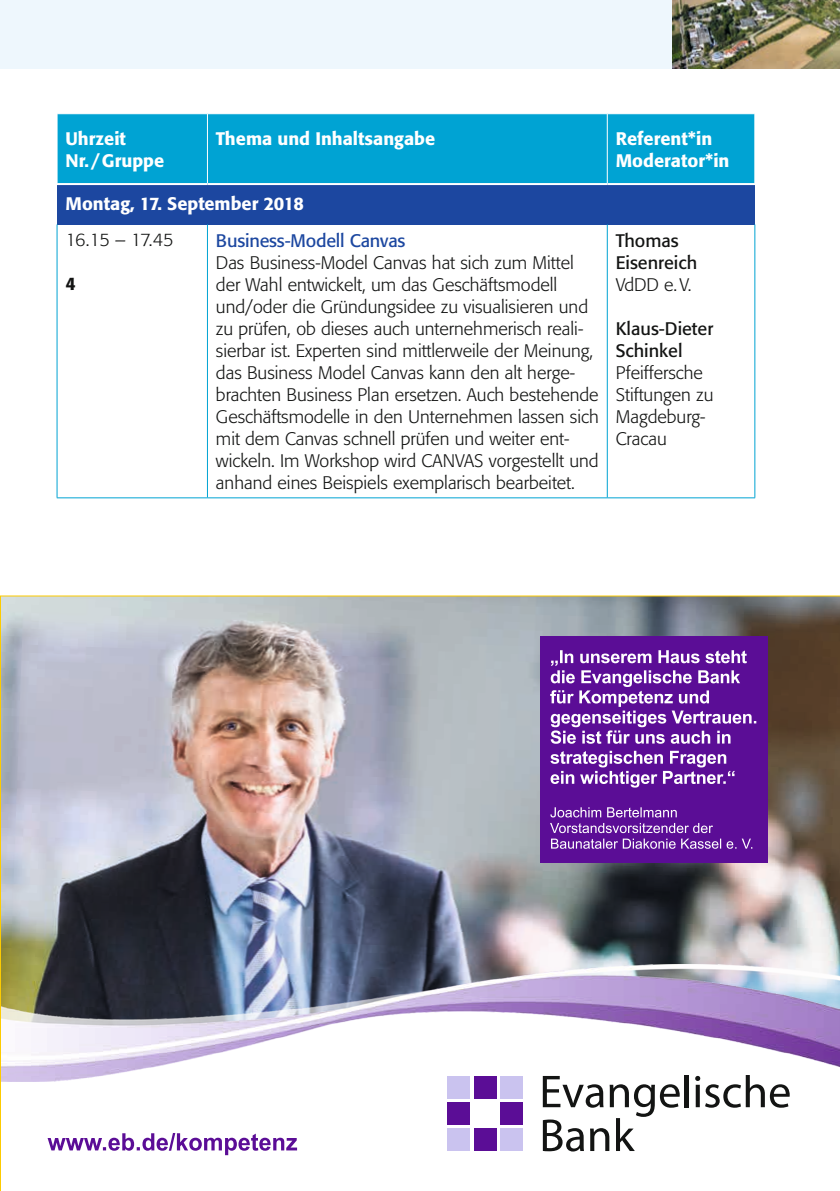
<style>
.page{position:relative;width:840px;height:1191px;background:#fff}
.page>*{position:absolute;margin:0;border:0;box-sizing:border-box;transform-origin:0 0}
.t1{font:300 18px/22px "Formata";color:#131413}
.t2{font:500 18px/22px "Formata";color:#fff}
.t3{font:18px/22px "Formata";color:#131413}
.t4{font:18px "Formata";letter-spacing:-.01em;color:#1c47a0}
.t5{font:500 18px "Formata";color:#131413}
</style>
<div class="page">
<div style="left:0;top:0;width:839px;height:68px;background:#eef7fd"></div>
<img style="left:672px;top:0;width:167px;height:68px">
<div style="left:58px;top:114px;width:696px;height:69px;background:#00a3d3"></div>
<div style="left:57px;top:184px;width:697px;height:40px;background:#1c47a0"></div>
<hr style="left:207px;top:224px;width:1px;height:273px;background:#00a3d3">
<hr style="left:606px;top:224px;width:1px;height:273px;background:#00a3d3">
<hr style="left:207px;top:114px;width:1px;height:69px;background:#fff">
<hr style="left:606px;top:114px;width:1px;height:69px;background:#fff">
<hr style="left:57px;top:183px;width:150px;height:2px;background:#fff">
<hr style="left:207px;top:183px;width:400px;height:2px;background:#fff">
<hr style="left:607px;top:183px;width:147px;height:2px;background:#fff">
<hr style="left:57px;top:224px;width:1px;height:273px;background:#00a3d3">
<hr style="left:754px;top:224px;width:1px;height:273px;background:#00a3d3">
<hr style="left:57px;top:497px;width:150px;height:1px;background:#00a3d3">
<hr style="left:207px;top:497px;width:400px;height:1px;background:#00a3d3">
<hr style="left:607px;top:497px;width:147px;height:1px;background:#00a3d3">
<img style="left:0;top:595px;width:839px;height:596px">
<p class="t2" style="left:65px;top:128px;width:100px">Uhrzeit<br>Nr. /Gruppe</p>
<p class="t2" style="left:216px;top:128px;width:220px">Thema und Inhaltsangabe</p>
<p class="t2" style="left:615px;top:128px;width:115px">Referent*in<br>Moderator*in</p>
<p class="t2" style="left:65px;top:193px;width:240px">Montag, 17. September 2018</p>
<p class="t1" style="left:65px;top:229px;width:110px">16.15 – 17.45</p>
<p class="t5" style="left:65px;top:273px;width:12px">4</p>
<p class="t3" style="left:615px;top:230px;width:83px">Thomas<br>Eisenreich</p>
<p class="t1" style="left:615px;top:274px;width:77px">VdDD e.V.</p>
<p class="t3" style="left:615px;top:318px;width:99px">Klaus-Dieter<br>Schinkel</p>
<p class="t1" style="left:615px;top:362px;width:99px">Pfeiffersche<br>Stiftungen zu<br>Magdeburg-<br>Cracau</p>
<p class="t4" style="left:216px;top:230px;width:191px">Business-Modell Canvas</p>
<p class="t1" style="left:216px;top:252px;width:384px">Das Business-Model Canvas hat sich zum Mittel der Wahl entwickelt, um das Geschäftsmodell und/oder die Gründungsidee zu visualisieren und zu prüfen, ob dieses auch unternehmerisch reali&shy;sierbar ist. Experten sind mittlerweile der Meinung, das Business Model Canvas kann den alt herge&shy;brachten Business Plan ersetzen. Auch bestehende Geschäftsmodelle in den Unternehmen lassen sich mit dem Canvas schnell prüfen und weiter ent&shy;wickeln. Im Workshop wird CANVAS vorgestellt und anhand eines Beispiels exemplarisch bearbeitet.</p>
</div>
